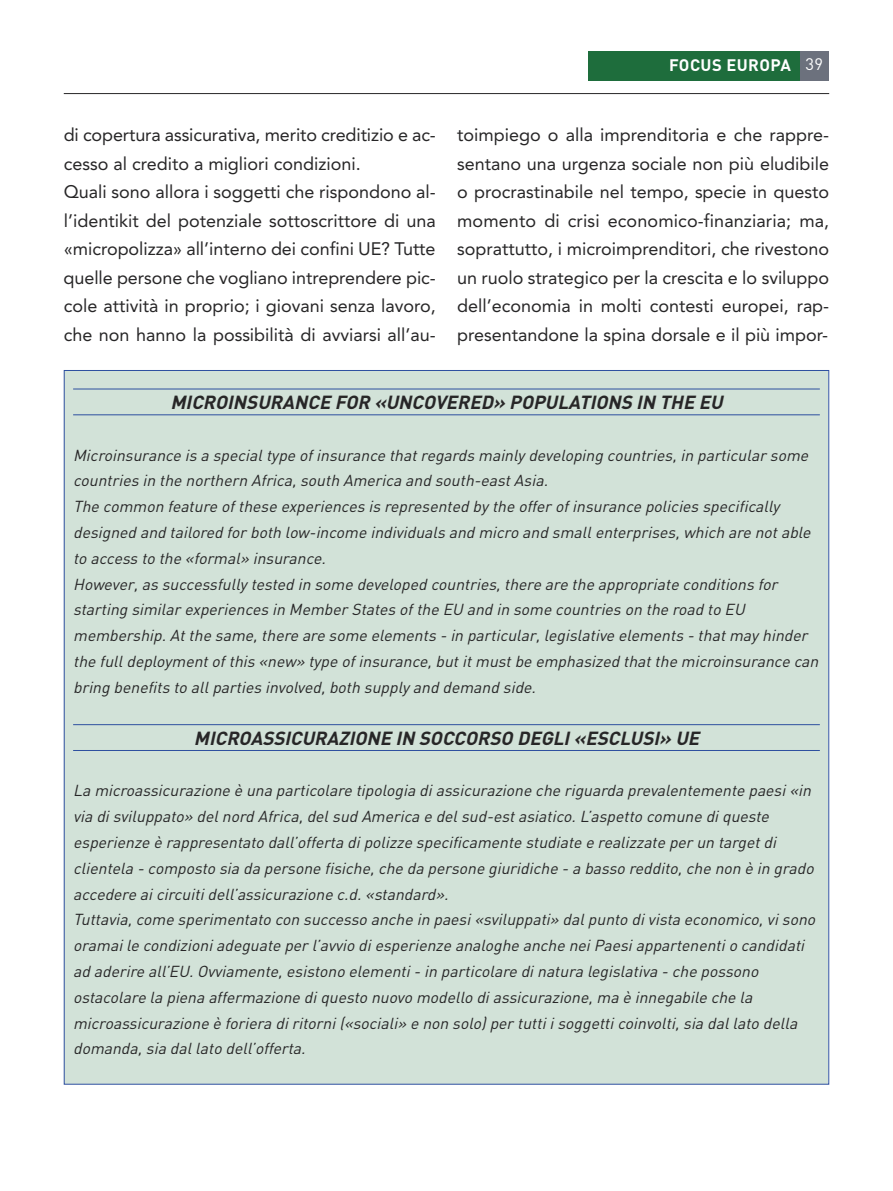
<style>
.page{position:relative;width:893px;height:1191px;background:#fff}
.page>*{position:absolute;margin:0;border:0;box-sizing:border-box;transform-origin:0 0}
.t1{font:italic 700 18.75px "DIN";color:#272627}
.t2{font:18px/28.5px "Avenir";color:#272627}
.t3{font:700 16.5px "DIN";letter-spacing:.025em;color:#fff}
.t4{font:italic 15.75px/25.8px "DIN";color:#272627}
.s1{font-weight:400}
</style>
<div class="page">
<div style="left:799px;top:51px;width:30px;height:30px;background:#6c717d"></div>
<div style="left:588px;top:51px;width:211px;height:30px;background:#1e6d3c"></div>
<hr style="left:64px;top:93px;width:765px;height:1px;background:#272627">
<div style="left:65px;top:371px;width:763px;height:712px;background:#d2e2d8"></div>
<hr style="left:73px;top:388px;width:747px;height:1px;background:#2d4f9f">
<hr style="left:73px;top:414px;width:747px;height:1px;background:#2d4f9f">
<hr style="left:73px;top:724px;width:747px;height:1px;background:#2d4f9f">
<hr style="left:73px;top:750px;width:747px;height:1px;background:#2d4f9f">
<p class="t3" style="left:669px;top:56px;width:155px">FOCUS EUROPA <span class="s1">39</span></p>
<p class="t2" style="left:64px;top:122px;width:374px">di copertura assicurativa, merito creditizio e ac&shy;cesso al credito a migliori condizioni.<br>Quali sono allora i soggetti che rispondono al&shy;l’identikit del potenziale sottoscrittore di una «micropolizza» all’interno dei confini UE? Tutte quelle persone che vogliano intreprendere pic&shy;cole attività in proprio; i giovani senza lavoro, che non hanno la possibilità di avviarsi all’au-</p>
<p class="t2" style="left:457px;top:122px;width:374px;text-align:justify">toimpiego o alla imprenditoria e che rappre&shy;sentano una urgenza sociale non più eludibile o procrastinabile nel tempo, specie in questo momento di crisi economico-finanziaria; ma, soprattutto, i microimprenditori, che rivestono un ruolo strategico per la crescita e lo sviluppo dell’economia in molti contesti europei, rap&shy;presentandone la spina dorsale e il più impor-</p>
<p class="t1" style="left:170px;top:391px;width:558px">MICROINSURANCE FOR «UNCOVERED» POPULATIONS IN THE EU</p>
<p class="t4" style="left:73px;top:442px;width:750px">Microinsurance is a specialtype ofinsurance thatregards mainly developing countries,in particular some countries in the northern Africa,south America and south-eastAsia.<br>The common feature ofthese experiences is represented by the offer ofinsurance policies specifically designed and tailored for both low-income individuals and micro and smallenterprises,which are notable to access to the «formal» insurance.<br>However,as successfully tested in some developed countries,there are the appropriate conditions for starting similar experiences in Member States ofthe EU and in some countries on the road to EU membership.Atthe same,there are some elements - in particular,legislative elements - thatmay hinder the fulldeploymentofthis «new» type ofinsurance,butitmustbe emphasized thatthe microinsurance can bring benefits to allparties involved,both supply and demand side.</p>
<p class="t1" style="left:194px;top:727px;width:511px">MICROASSICURAZIONE IN SOCCORSO DEGLI«ESCLUSI» UE</p>
<p class="t4" style="left:73px;top:778px;width:747px">La microassicurazione è una particolare tipologia diassicurazione che riguarda prevalentemente paesi«in via disviluppato» delnord Africa,delsud America e delsud-estasiatico.L’aspetto comune diqueste esperienze è rappresentato dall’offerta dipolizze specificamente studiate e realizzate per un targetdi clientela - composto sia da persone fisiche,che da persone giuridiche - a basso reddito,che non è in grado accedere aicircuitidell’assicurazione c.d.«standard».<br>Tuttavia,come sperimentato con successo anche in paesi«sviluppati» dalpunto divista economico,visono oramaile condizioniadeguate per l’avvio diesperienze analoghe anche neiPaesiappartenentio candidati ad aderire all’EU.Ovviamente,esistono elementi- in particolare dinatura legislativa - che possono ostacolare la piena affermazione diquesto nuovo modello diassicurazione,ma è innegabile che la microassicurazione è foriera diritorni(«sociali» e non solo)per tuttiisoggetticoinvolti,sia dallato della domanda,sia dallato dell’offerta.</p>
</div>
